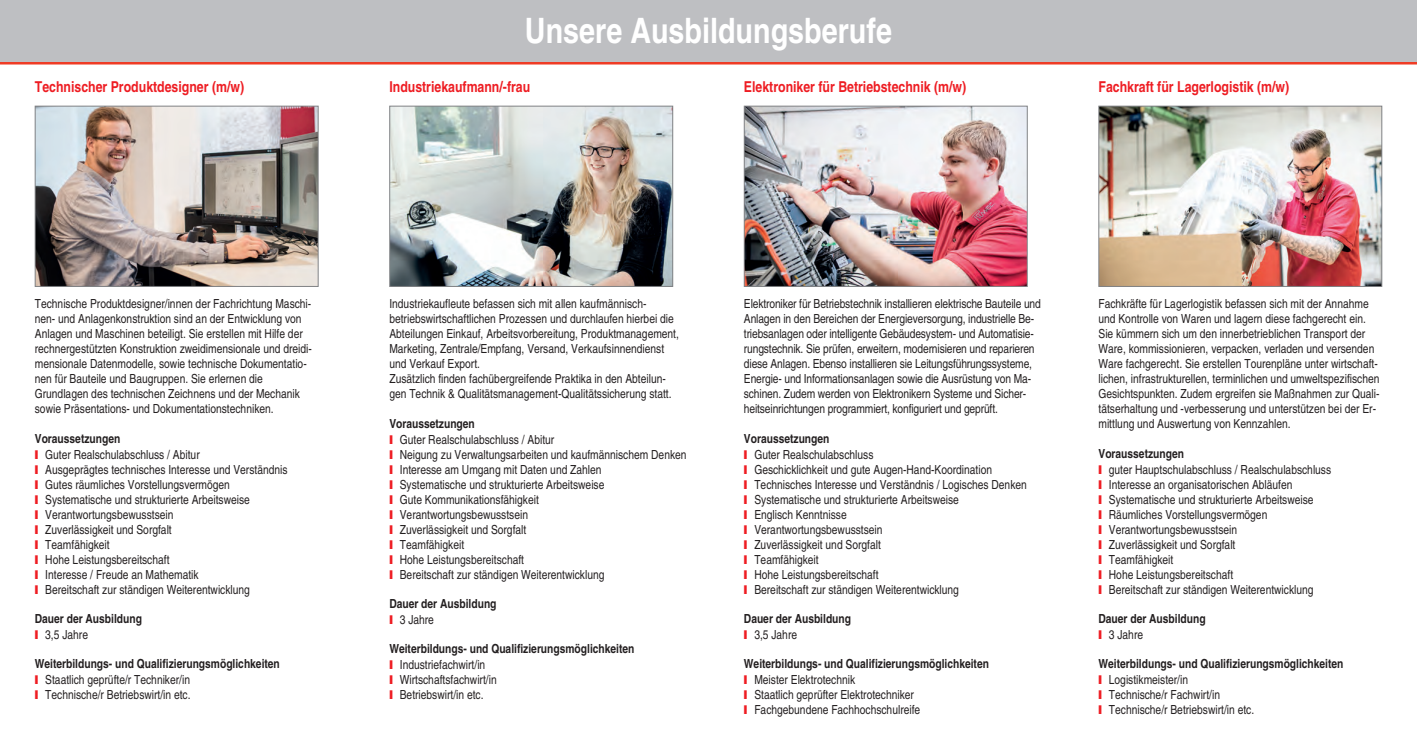
<style>
.page{position:relative;width:1417px;height:745px;background:#fff}
.page>*{position:absolute;margin:0;border:0;box-sizing:border-box;transform-origin:0 0}
.t1{font:700 condensed 35px "Helvetica";color:#fff}
.t2{font:700 condensed 15px "Helvetica";color:#ee1d23}
.t3{font:condensed 12.5px/15px "Helvetica";color:#231f20}
.t4{font:700 condensed 12.5px "Helvetica";color:#231f20}
</style>
<div class="page">
<img style="left:391px;top:108px;width:280px;height:176px">
<div style="left:389px;top:106px;width:284px;height:180px;border:1px solid #808285"></div>
<div style="left:0;top:0;width:1416px;height:63px;background:#bebfc2"></div>
<hr style="left:0;top:62px;width:1416px;height:2px;background:#ef3c25">
<img style="left:37px;top:108px;width:279px;height:176px">
<div style="left:35px;top:106px;width:283px;height:180px;border:1px solid #808285"></div>
<img style="left:745px;top:108px;width:280px;height:176px">
<div style="left:743px;top:106px;width:284px;height:180px;border:1px solid #808285"></div>
<img style="left:1100px;top:108px;width:279px;height:176px">
<div style="left:1098px;top:106px;width:283px;height:180px;border:1px solid #808285"></div>
<p class="t2" style="left:35px;top:78px;width:211px">Technischer Produktdesigner (m/w)</p>
<h1 class="t1" style="left:525px;top:10px;width:368px">Unsere Ausbildungsberufe</h1>
<p class="t2" style="left:389px;top:78px;width:142px">Industriekaufmann/-frau</p>
<p class="t2" style="left:743px;top:78px;width:224px">Elektroniker für Betriebstechnik (m/w)</p>
<p class="t2" style="left:1098px;top:78px;width:192px">Fachkraft für Lagerlogistik (m/w)</p>
<p class="t3" style="left:35px;top:296px;width:278px">Technische Produktdesigner/innen der Fachrichtung Maschi&shy;nen- und Anlagenkonstruktion sind an der Entwicklung von Anlagen und Maschinen beteiligt. Sie erstellen mit Hilfe der rechnergestützten Konstruktion zweidimensionale und dreidi&shy;mensionale Datenmodelle, sowie technische Dokumentatio&shy;nen für Bauteile und Baugruppen. Sie erlernen die Grundlagen des technischen Zeichnens und der Mechanik sowie Präsentations- und Dokumentationstechniken.</p>
<p class="t4" style="left:35px;top:431px;width:87px">Voraussetzungen</p>
<p class="t3" style="left:45px;top:446px;width:244px">Guter Realschulabschluss / Abitur<br>Ausgeprägtes technisches Interesse und Verständnis Gutes räumliches Vorstellungsvermögen Systematische und strukturierte Arbeitsweise Verantwortungsbewusstsein<br>Zuverlässigkeit und Sorgfalt<br>Teamfähigkeit<br>Hohe Leistungsbereitschaft<br>Interesse / Freude an Mathematik<br>Bereitschaft zur ständigen Weiterentwicklung</p>
<p class="t4" style="left:35px;top:611px;width:109px">Dauer der Ausbildung</p>
<p class="t3" style="left:45px;top:626px;width:44px">3,5 Jahre</p>
<p class="t4" style="left:35px;top:656px;width:246px">Weiterbildungs- und Qualifizierungsmöglichkeiten</p>
<p class="t3" style="left:45px;top:671px;width:147px">Staatlich geprüfte/r Techniker/in<br>Technische/r Betriebswirt/in etc.</p>
<p class="t3" style="left:389px;top:296px;width:291px">Industriekaufleute befassen sich mit allen kaufmännisch&shy;betriebswirtschaftlichen Prozessen und durchlaufen hierbei die Abteilungen Einkauf, Arbeitsvorbereitung, Produktmanagement, Marketing, Zentrale/Empfang, Versand, Verkaufsinnendienst und Verkauf Export.<br>Zusätzlich finden fachübergreifende Praktika in den Abteilun&shy;gen Technik &amp; Qualitätsmanagement-Qualitätssicherung statt.</p>
<p class="t4" style="left:389px;top:416px;width:87px">Voraussetzungen</p>
<p class="t3" style="left:400px;top:431px;width:288px">Guter Realschulabschluss / Abitur<br>Neigung zu Verwaltungsarbeiten und kaufmännischem Denken Interesse am Umgang mit Daten und Zahlen<br>Systematische und strukturierte Arbeitsweise<br>Gute Kommunikationsfähigkeit<br>Verantwortungsbewusstsein<br>Zuverlässigkeit und Sorgfalt<br>Teamfähigkeit<br>Hohe Leistungsbereitschaft<br>Bereitschaft zur ständigen Weiterentwicklung</p>
<p class="t4" style="left:389px;top:596px;width:109px">Dauer der Ausbildung</p>
<p class="t3" style="left:400px;top:611px;width:36px">3 Jahre</p>
<p class="t4" style="left:389px;top:641px;width:246px">Weiterbildungs- und Qualifizierungsmöglichkeiten</p>
<p class="t3" style="left:400px;top:656px;width:98px">Industriefachwirt/in<br>Wirtschaftsfachwirt/in<br>Betriebswirt/in etc.</p>
<p class="t3" style="left:743px;top:296px;width:298px">Elektroniker für Betriebstechnik installieren elektrische Bauteile und Anlagen in den Bereichen der Energieversorgung, industrielle Be&shy;triebsanlagen oder intelligente Gebäudesystem- und Automatisie&shy;rungstechnik. Sie prüfen, erweitern, modernisieren und reparieren diese Anlagen. Ebenso installieren sie Leitungsführungssysteme, Energie- und Informationsanlagen sowie die Ausrüstung von Ma&shy;schinen. Zudem werden von Elektronikern Systeme und Sicher&shy;heitseinrichtungen programmiert, konfiguriert und geprüft.</p>
<p class="t4" style="left:743px;top:431px;width:87px">Voraussetzungen</p>
<p class="t3" style="left:754px;top:446px;width:274px">Guter Realschulabschluss<br>Geschicklichkeit und gute Augen-Hand-Koordination Technisches Interesse und Verständnis / Logisches Denken Systematische und strukturierte Arbeitsweise<br>Englisch Kenntnisse<br>Verantwortungsbewusstsein<br>Zuverlässigkeit und Sorgfalt<br>Teamfähigkeit<br>Hohe Leistungsbereitschaft<br>Bereitschaft zur ständigen Weiterentwicklung</p>
<p class="t4" style="left:743px;top:611px;width:109px">Dauer der Ausbildung</p>
<p class="t3" style="left:754px;top:626px;width:44px">3,5 Jahre</p>
<p class="t4" style="left:743px;top:656px;width:246px">Weiterbildungs- und Qualifizierungsmöglichkeiten</p>
<p class="t3" style="left:754px;top:671px;width:167px">Meister Elektrotechnik<br>Staatlich geprüfter Elektrotechniker<br>Fachgebundene Fachhochschulreife</p>
<p class="t3" style="left:1098px;top:296px;width:282px">Fachkräfte für Lagerlogistik befassen sich mit der Annahme und Kontrolle von Waren und lagern diese fachgerecht ein.<br>Sie kümmern sich um den innerbetrieblichen Transport der Ware, kommissionieren, verpacken, verladen und versenden Ware fachgerecht. Sie erstellen Tourenpläne unter wirtschaft&shy;lichen, infrastrukturellen, terminlichen und umweltspezifischen Gesichtspunkten. Zudem ergreifen sie Maßnahmen zur Quali&shy;tätserhaltung und -verbesserung und unterstützen bei der Er&shy;mittlung und Auswertung von Kennzahlen.</p>
<p class="t4" style="left:1098px;top:446px;width:87px">Voraussetzungen</p>
<p class="t3" style="left:1108px;top:461px;width:224px">guter Hauptschulabschluss / Realschulabschluss Interesse an organisatorischen Abläufen Systematische und strukturierte Arbeitsweise Räumliches Vorstellungsvermögen Verantwortungsbewusstsein<br>Zuverlässigkeit und Sorgfalt<br>Teamfähigkeit<br>Hohe Leistungsbereitschaft<br>Bereitschaft zur ständigen Weiterentwicklung</p>
<p class="t4" style="left:1098px;top:611px;width:109px">Dauer der Ausbildung</p>
<p class="t3" style="left:1108px;top:626px;width:36px">3 Jahre</p>
<p class="t4" style="left:1098px;top:656px;width:246px">Weiterbildungs- und Qualifizierungsmöglichkeiten</p>
<p class="t3" style="left:1108px;top:671px;width:147px">Logistikmeister/in<br>Technische/r Fachwirt/in<br>Technische/r Betriebswirt/in etc.</p>
</div>
